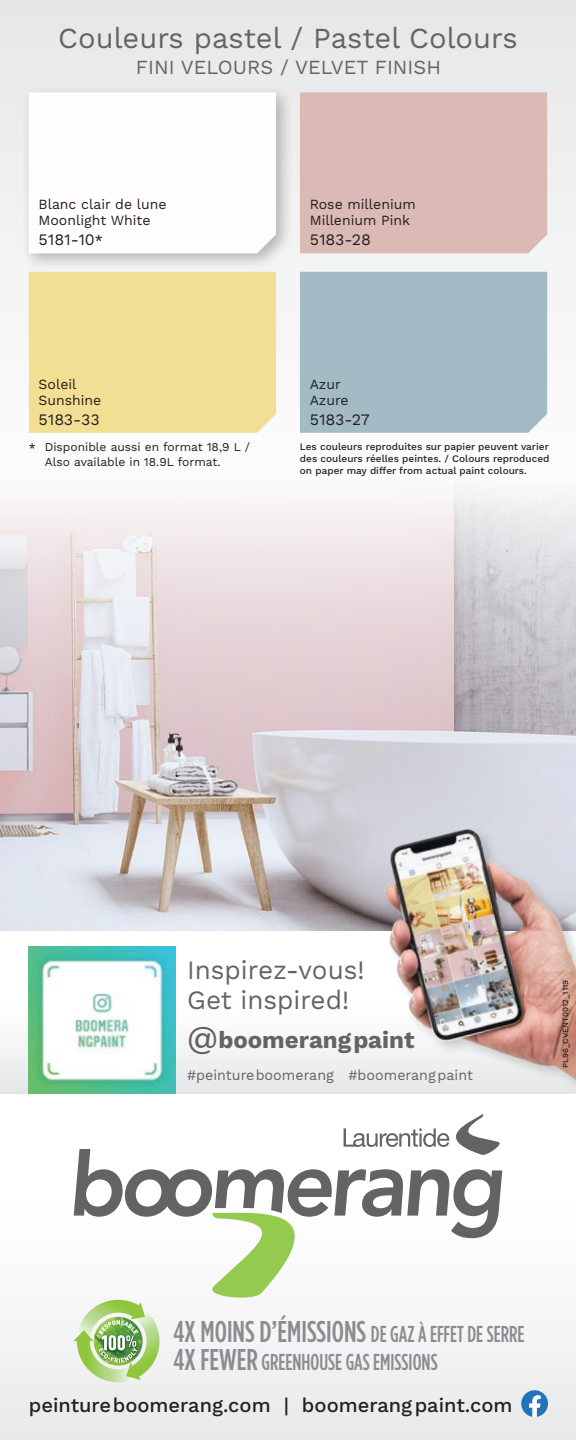
<style>
.page{position:relative;width:576px;height:1440px;background:#fff}
.page>*{position:absolute;margin:0;border:0;box-sizing:border-box;transform-origin:0 0}
.t1{font:500 30px "Gotham Condensed";color:#8a8c8f}
.t2{font:29px "Work Sans";color:#636366}
.t3{font:26.6px/30px "Work Sans";color:#636366}
.t4{font:700 24px "Work Sans";color:#636366}
.t5{font:500 23px "Gotham Condensed";color:#8a8c8f;scale:.93 1}
.t6{font:500 20px "Work Sans";color:#231f20}
.t7{font:20px "Work Sans";color:#636366}
.t8{font:16px "Work Sans";color:#231f20}
.t9{font:14.4px "Work Sans";color:#636366}
.t10{font:14px "Work Sans";color:#231f20}
.t11{font:12px "Work Sans";color:#231f20}
.t12{font:500 10px/12px "Work Sans";color:#231f20;text-align:justify}
.t13{font:500 8px "Work Sans";color:#231f20}
.s1{font-weight:500;font-size:14px}
.s2{font-weight:500}
.s3{font-weight:500;font-size:32px}
.s4{font-size:23px}
.s5{font-size:30px}
</style>
<div class="page">
<div style="left:0;top:1002px;width:576px;height:91px;background:linear-gradient(to bottom,#fff,#e5e7e8)"></div>
<div style="left:0;top:1184px;width:576px;height:256px;background:linear-gradient(to bottom,#fff,#e9e9eb)"></div>
<svg style="left:74px;top:1120px;width:431px;height:262px"></svg>
<div style="left:0;top:0;width:576px;height:613px;background:linear-gradient(to right,#eff0f1,#f0f0f1)"></div>
<svg style="left:521px;top:1390px;width:27px;height:27px"></svg>
<img style="left:29px;top:946px;width:147px;height:147px">
<img style="left:0;top:479px;width:576px;height:451px">
<div style="left:29px;top:272px;width:247px;height:161px;background:#f2df93"></div>
<div style="left:300px;top:92px;width:247px;height:161px;background:#dbb9b5"></div>
<div style="left:300px;top:272px;width:247px;height:161px;background:#a3bbc4"></div>
<div style="left:21px;top:85px;width:273px;height:187px;background:#231f20;opacity:.3"></div>
<svg style="left:29px;top:92px;width:247px;height:161px"></svg>
<img style="left:358px;top:797px;width:218px;height:323px">
<p class="t2" style="left:58px;top:21px;width:461px">Couleurs pastel / Pastel Colours</p>
<h3 class="t7" style="left:136px;top:56px;width:307px">FINI VELOURS / VELVET FINISH</h3>
<p class="t10" style="left:39px;top:196px;width:130px">Blanc clair de lune</p>
<p class="t10" style="left:39px;top:212px;width:113px">Moonlight White</p>
<p class="t8" style="left:39px;top:230px;width:66px">5181-10<span class="s1">*</span></p>
<p class="t10" style="left:310px;top:196px;width:108px">Rose millenium</p>
<p class="t10" style="left:310px;top:212px;width:102px">Millenium Pink</p>
<p class="t8" style="left:310px;top:230px;width:63px">5183-28</p>
<p class="t10" style="left:39px;top:376px;width:39px">Soleil</p>
<p class="t10" style="left:39px;top:392px;width:64px">Sunshine</p>
<p class="t8" style="left:39px;top:410px;width:63px">5183-33</p>
<p class="t11" style="left:29px;top:440px;width:223px"><span class="s2">*</span> Disponible aussi en format 18,9 L /</p>
<p class="t11" style="left:45px;top:455px;width:177px">Also available in 18.9L format.</p>
<p class="t10" style="left:310px;top:376px;width:33px">Azur</p>
<p class="t10" style="left:310px;top:392px;width:41px">Azure</p>
<p class="t8" style="left:310px;top:410px;width:62px">5183-27</p>
<p class="t12" style="left:300px;top:441px;width:251px">Les couleurs reproduites sur papier peuvent varier des couleurs réelles peintes. / Colours reproduced on paper may differ from actual paint colours.</p>
<h3 class="t3" style="left:187px;top:956px;width:179px">Inspirez-vous!<br>Get inspired!</h3>
<h3 class="t4" style="left:187px;top:1026px;width:229px"><span class="s3">@</span>boomerangpaint</h3>
<h3 class="t9" style="left:187px;top:1067px;width:287px">#peintureboomerang #boomerangpaint</h3>
<p class="t13" style="left:561px;top:1068px;width:90px;rotate:-90deg">PL96_CVENT0012_1119</p>
<h1 class="t1" style="left:174px;top:1315px;width:352px">4X MOINS D’ÉMISSIONS <span class="s4">DE GAZ À EFFET DE SERRE</span></h1>
<h3 class="t5" style="left:174px;top:1349px;width:285px"><span class="s5">4X FEWER</span> GREENHOUSE GAS EMISSIONS</h3>
<h3 class="t6" style="left:29px;top:1393px;width:485px">peintureboomerang.com | boomerangpaint.com</h3>
</div>
